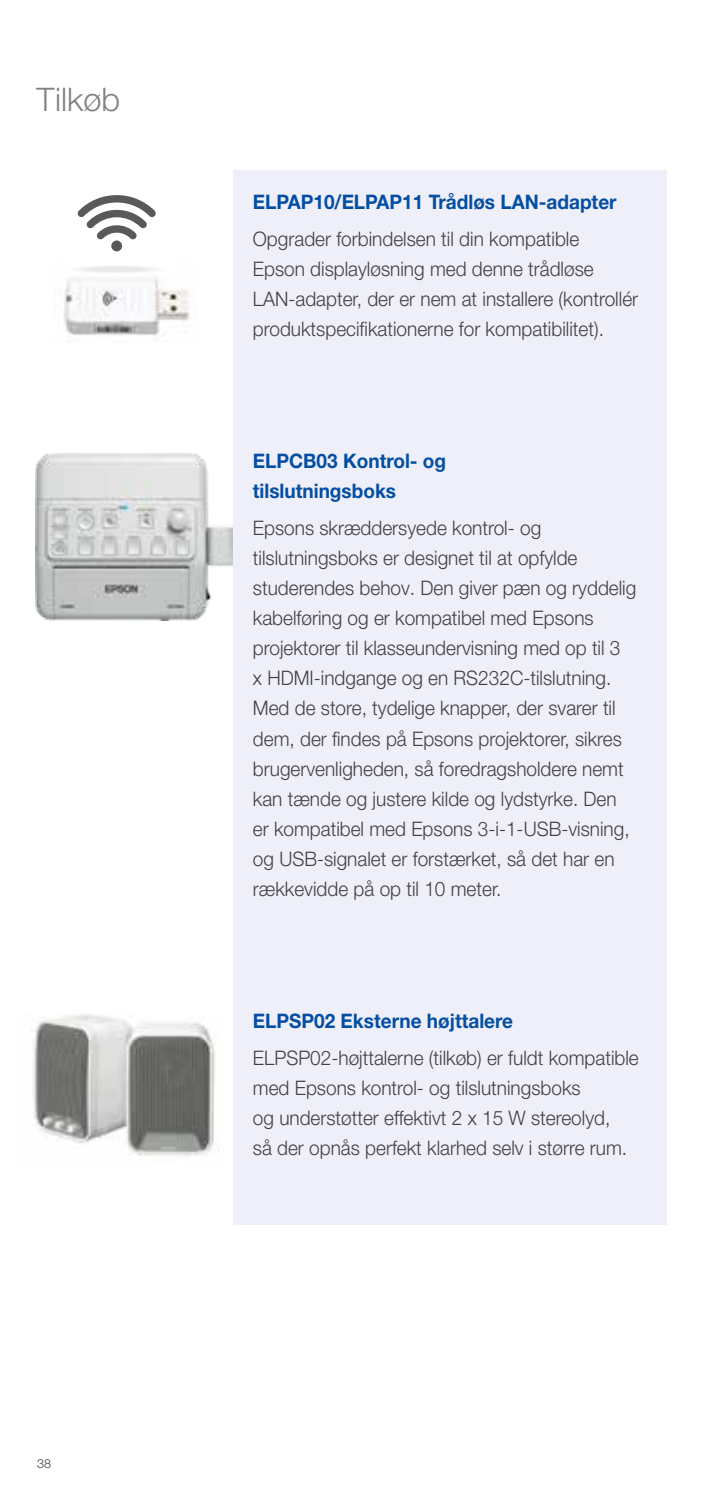
<style>
.page{position:relative;width:702px;height:1489px;background:#fff}
.page>*{position:absolute;margin:0;border:0;box-sizing:border-box;transform-origin:0 0}
.t1{font:300 32.5px "Helvetica Neue LT Pro";color:#808285}
.t2{font:300 20px/30px "Helvetica Neue LT Pro";color:#414042;scale:.95 1}
.t3{font:700 20px/30px "Helvetica Neue LT Pro";color:#034ea2;scale:.95 1}
.t4{font:300 12.5px "Helvetica Neue LT Pro";color:#414042}
</style>
<div class="page">
<div style="left:233px;top:170px;width:433px;height:1054px;background:#eeeff8"></div>
<img style="left:33px;top:1014px;width:186px;height:142px">
<img style="left:64px;top:277px;width:126px;height:59px">
<svg style="left:81px;top:266px;width:72px;height:7px"></svg>
<svg style="left:77px;top:195px;width:79px;height:56px"></svg>
<img style="left:35px;top:454px;width:197px;height:166px">
<h1 class="t1" style="left:36px;top:80px;width:85px">Tilkøb</h1>
<p class="t4" style="left:37px;top:1455px;width:15px">38</p>
<p class="t3" style="left:253px;top:186px;width:384px">ELPAP10/ELPAP11 Trådløs LAN-adapter</p>
<p class="t2" style="left:253px;top:223px;width:407px">Opgrader forbindelsen til din kompatible<br>Epson displayløsning med denne trådløse LAN-adapter, der er nem at installere (kontrollér produktspecifikationerne for kompatibilitet).</p>
<p class="t3" style="left:253px;top:445px;width:205px">ELPCB03 Kontrol- og tilslutningsboks</p>
<p class="t2" style="left:253px;top:513px;width:405px">Epsons skræddersyede kontrol- og tilslutningsboks er designet til at opfylde studerendes behov. Den giver pæn og ryddelig kabelføring og er kompatibel med Epsons projektorer til klasseundervisning med op til 3<br>x HDMI-indgange og en RS232C-tilslutning.<br>Med de store, tydelige knapper, der svarer til dem, der findes på Epsons projektorer, sikres brugervenligheden, så foredragsholdere nemt kan tænde og justere kilde og lydstyrke. Den er kompatibel med Epsons 3-i-1-USB-visning, og USB-signalet er forstærket, så det har en rækkevidde på op til 10 meter.</p>
<p class="t3" style="left:253px;top:1005px;width:275px">ELPSP02 Eksterne højttalere</p>
<p class="t2" style="left:253px;top:1042px;width:407px">ELPSP02-højttalerne (tilkøb) er fuldt kompatible med Epsons kontrol- og tilslutningsboks<br>og understøtter effektivt 2 x 15 W stereolyd,<br>så der opnås perfekt klarhed selv i større rum.</p>
</div>
